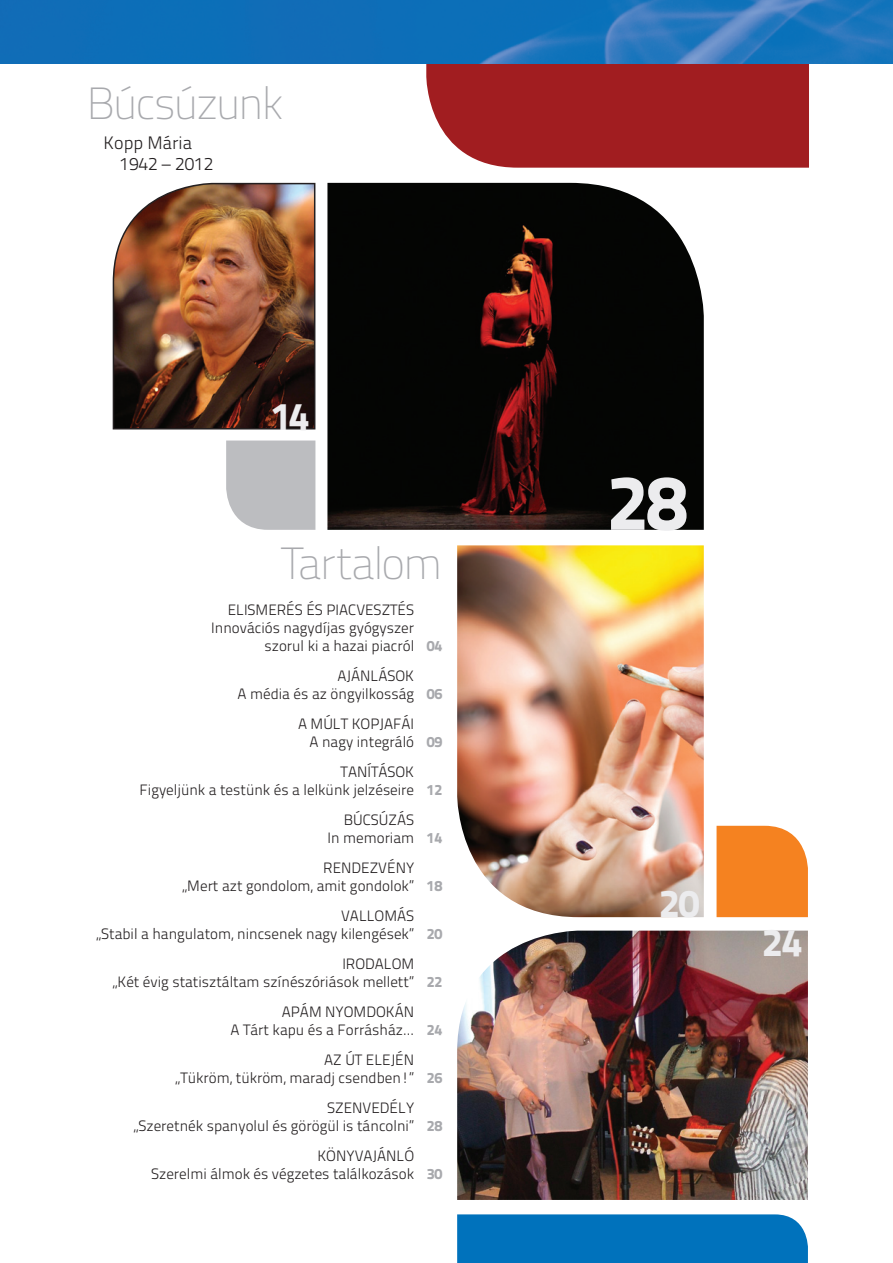
<style>
.page{position:relative;width:893px;height:1263px;background:#fff}
.page>*{position:absolute;margin:0;border:0;box-sizing:border-box;transform-origin:0 0}
.Headline_Thin_52_47p{font:800 78px "Titillium Text 22 L";color:#ececee}
.Headline_Thin_26_23p{font:100 45px "Titillium Text 22 L";letter-spacing:-.045em;color:#a8a9ad}
.Headline_Thin_52_47p-2{font:800 39px "Titillium Text 22 L";color:#ececee}
.Body_Copy_No_Indent{font:300 18px "Titillium Text 22 L";color:#231f20}
.Body_Copy_No_Indent-2{font:300 15px "Titillium Text 22 L";color:#231f20}
.s1{font-weight:800;color:#a8a9ad}
</style>
<div class="page">
<img style="left:112px;top:182px;width:204px;height:248px">
<div style="left:716px;top:826px;width:92px;height:91px;background:#f58220"></div>
<div style="left:457px;top:1214px;width:351px;height:49px;background:#0072bc"></div>
<svg style="left:226px;top:440px;width:89px;height:90px;background:#bfc0c3"></svg>
<img style="left:457px;top:931px;width:351px;height:269px">
<img style="left:327px;top:183px;width:377px;height:347px">
<div style="left:426px;top:64px;width:383px;height:104px;background:#a11d20"></div>
<img style="left:457px;top:545px;width:247px;height:372px">
<img style="left:0;top:0;width:893px;height:64px">
<p class="Headline_Thin_26_23p" style="left:87px;top:71px;width:198px">Búcsúzunk</p>
<p class="Body_Copy_No_Indent" style="left:104px;top:129px;width:90px">Kopp Mária</p>
<p class="Body_Copy_No_Indent" style="left:120px;top:150px;width:95px">1942 – 2012</p>
<p class="Headline_Thin_52_47p-2" style="left:271px;top:385px;width:40px">14</p>
<p class="Headline_Thin_26_23p" style="left:281px;top:531px;width:163px">Tartalom</p>
<p class="Body_Copy_No_Indent-2" style="left:228px;top:599px;width:188px">ELISMERÉS ÉS PIACVESZTÉS</p>
<p class="Body_Copy_No_Indent-2" style="left:211px;top:617px;width:204px">Innovációs nagydíjas gyógyszer</p>
<p class="Body_Copy_No_Indent-2" style="left:265px;top:635px;width:180px">szorul ki a hazai piacról <span class="s1">04</span></p>
<p class="Body_Copy_No_Indent-2" style="left:338px;top:665px;width:78px">AJÁNLÁSOK</p>
<p class="Body_Copy_No_Indent-2" style="left:238px;top:683px;width:206px">A média és az öngyilkosság <span class="s1">06</span></p>
<p class="Body_Copy_No_Indent-2" style="left:298px;top:713px;width:118px">A MÚLT KOPJAFÁI</p>
<p class="Body_Copy_No_Indent-2" style="left:309px;top:731px;width:135px">A nagy integráló <span class="s1">09</span></p>
<p class="Body_Copy_No_Indent-2" style="left:341px;top:761px;width:75px">TANÍTÁSOK</p>
<p class="Body_Copy_No_Indent-2" style="left:140px;top:779px;width:304px">Figyeljünk a testünk és a lelkünk jelzéseire <span class="s1">12</span></p>
<p class="Body_Copy_No_Indent-2" style="left:344px;top:809px;width:72px">BÚCSÚZÁS</p>
<p class="Body_Copy_No_Indent-2" style="left:327px;top:827px;width:117px">In memoriam <span class="s1">14</span></p>
<p class="Body_Copy_No_Indent-2" style="left:323px;top:857px;width:92px">RENDEZVÉNY</p>
<p class="Body_Copy_No_Indent-2" style="left:182px;top:875px;width:262px">„Mert azt gondolom, amit gondolok” <span class="s1">18</span></p>
<p class="Body_Copy_No_Indent-2" style="left:341px;top:905px;width:75px">VALLOMÁS</p>
<p class="Body_Copy_No_Indent-2" style="left:96px;top:923px;width:348px">„Stabil a hangulatom, nincsenek nagy kilengések” <span class="s1">20</span></p>
<p class="Body_Copy_No_Indent-2" style="left:342px;top:953px;width:73px">IRODALOM</p>
<p class="Body_Copy_No_Indent-2" style="left:112px;top:971px;width:332px">„Két évig statisztáltam színészóriások mellett” <span class="s1">22</span></p>
<p class="Body_Copy_No_Indent-2" style="left:282px;top:1001px;width:134px">APÁM NYOMDOKÁN</p>
<p class="Body_Copy_No_Indent-2" style="left:230px;top:1019px;width:214px">A Tárt kapu és a Forrásház... <span class="s1">24</span></p>
<p class="Body_Copy_No_Indent-2" style="left:324px;top:1049px;width:92px">AZ ÚT ELEJÉN</p>
<p class="Body_Copy_No_Indent-2" style="left:175px;top:1067px;width:269px">„Tükröm, tükröm, maradj csendben!” <span class="s1">26</span></p>
<p class="Body_Copy_No_Indent-2" style="left:327px;top:1097px;width:89px">SZENVEDÉLY</p>
<p class="Body_Copy_No_Indent-2" style="left:133px;top:1115px;width:311px">„Szeretnék spanyolul és görögül is táncolni” <span class="s1">28</span></p>
<p class="Body_Copy_No_Indent-2" style="left:317px;top:1145px;width:98px">KÖNYVAJÁNLÓ</p>
<p class="Body_Copy_No_Indent-2" style="left:151px;top:1163px;width:293px">Szerelmi álmok és végzetes találkozások <span class="s1">30</span></p>
<p class="Headline_Thin_52_47p" style="left:607px;top:441px;width:82px">28</p>
<p class="Headline_Thin_52_47p-2" style="left:659px;top:873px;width:42px">20</p>
<p class="Headline_Thin_52_47p-2" style="left:762px;top:912px;width:42px">24</p>
</div>
